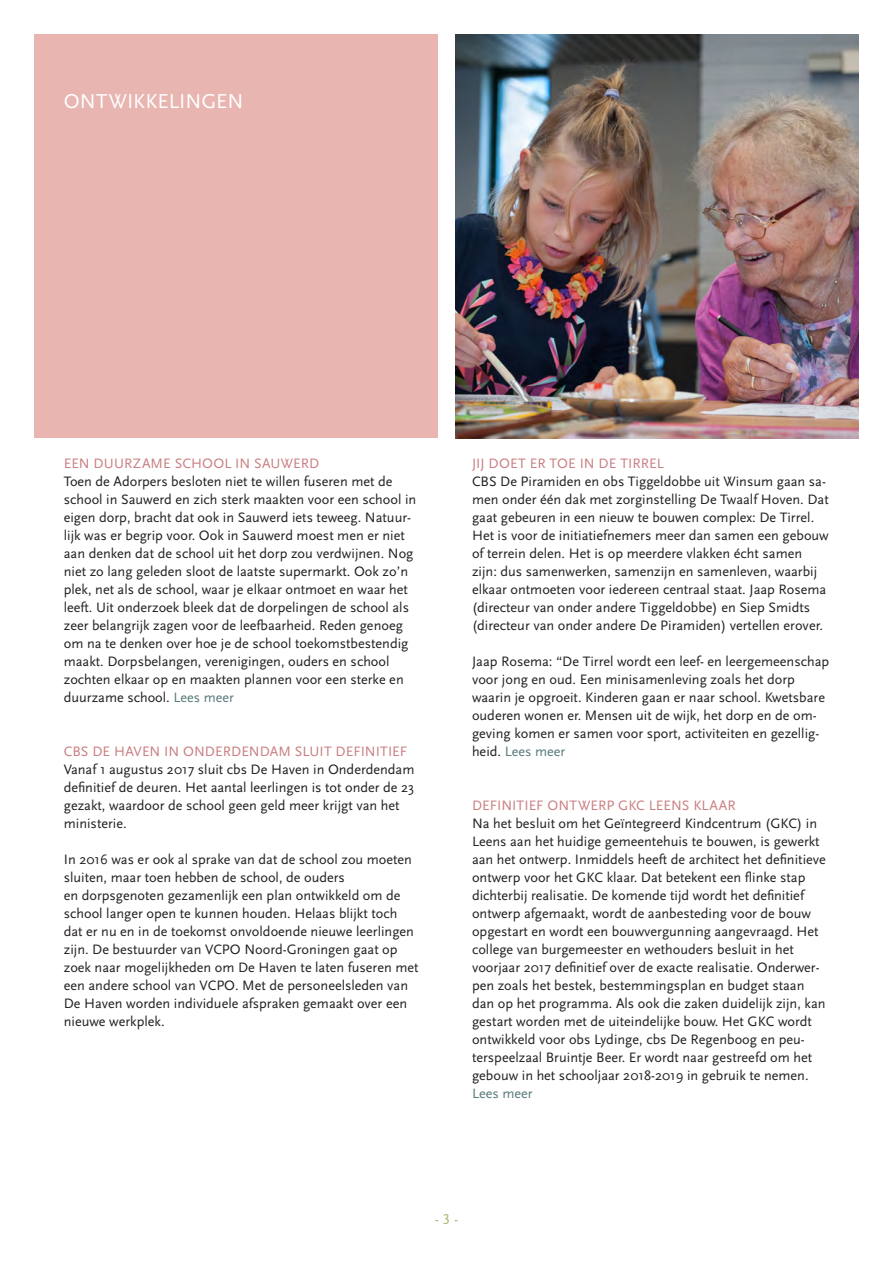
<style>
.page{position:relative;width:893px;height:1263px;background:#fff}
.page>*{position:absolute;margin:0;border:0;box-sizing:border-box;transform-origin:0 0}
.kleine_kop{font:21px "Scala Sans";letter-spacing:.01em;color:#fff}
.kop{font:15px "Scala Sans Caps";color:#b1b579}
.kleine_kop-2{font:14.25px/18px "Scala Sans";color:#231f20}
.kleine_kop-3{font:14.25px "Scala Sans";letter-spacing:.005em;color:#ca7d80}
.s1{color:#587a7b}
</style>
<div class="page">
<div style="left:34px;top:34px;width:404px;height:404px;background:#e8b5b1"></div>
<img style="left:455px;top:34px;width:404px;height:404px">
<p class="kleine_kop" style="left:64px;top:90px;width:181px">ONTWIKKELINGEN</p>
<p class="kleine_kop-3" style="left:64px;top:456px;width:257px">EEN DUURZAME SCHOOL IN SAUWERD</p>
<p class="kleine_kop-2" style="left:64px;top:473px;width:354px">Toen de Adorpers besloten niet te willen fuseren met de school in Sauwerd en zich sterk maakten voor een school in eigen dorp, bracht dat ook in Sauwerd iets teweeg. Natuur&shy;lijk was er begrip voor. Ook in Sauwerd moest men er niet aan denken dat de school uit het dorp zou verdwijnen. Nog niet zo lang geleden sloot de laatste supermarkt. Ook zo’n plek, net als de school, waar je elkaar ontmoet en waar het leeft. Uit onderzoek bleek dat de dorpelingen de school als zeer belangrijk zagen voor de leefbaarheid. Reden genoeg om na te denken over hoe je de school toekomstbestendig maakt. Dorpsbelangen, verenigingen, ouders en school zochten elkaar op en maakten plannen voor een sterke en duurzame school. <span class="s1">Lees meer</span></p>
<p class="kleine_kop-3" style="left:64px;top:744px;width:345px">CBS DE HAVEN IN ONDERDENDAM SLUIT DEFINITIEF</p>
<p class="kleine_kop-2" style="left:64px;top:761px;width:352px">Vanaf 1 augustus 2017 sluit cbs De Haven in Onderdendam definitief de deuren. Het aantal leerlingen is tot onder de 23 gezakt, waardoor de school geen geld meer krijgt van het ministerie.</p>
<p class="kleine_kop-2" style="left:64px;top:851px;width:350px">In 2016 was er ook al sprake van dat de school zou moeten sluiten, maar toen hebben de school, de ouders</p>
<p class="kleine_kop-2" style="left:64px;top:887px;width:356px">en dorpsgenoten gezamenlijk een plan ontwikkeld om de school langer open te kunnen houden. Helaas blijkt toch dat er nu en in de toekomst onvoldoende nieuwe leerlingen zijn. De bestuurder van VCPO Noord-Groningen gaat op zoek naar mogelijkheden om De Haven te laten fuseren met een andere school van VCPO. Met de personeelsleden van De Haven worden individuele afspraken gemaakt over een nieuwe werkplek.</p>
<p class="kleine_kop-3" style="left:472px;top:456px;width:193px">JIJ DOET ER TOE IN DE TIRREL</p>
<p class="kleine_kop-2" style="left:472px;top:473px;width:358px">CBS De Piramiden en obs Tiggeldobbe uit Winsum gaan sa&shy;men onder één dak met zorginstelling De Twaalf Hoven. Dat gaat gebeuren in een nieuw te bouwen complex: De Tirrel.<br>Het is voor de initiatiefnemers meer dan samen een gebouw of terrein delen. Het is op meerdere vlakken écht samen zijn: dus samenwerken, samenzijn en samenleven, waarbij elkaar ontmoeten voor iedereen centraal staat. Jaap Rosema (directeur van onder andere Tiggeldobbe) en Siep Smidts (directeur van onder andere De Piramiden) vertellen erover.</p>
<p class="kleine_kop-2" style="left:472px;top:653px;width:359px">Jaap Rosema: “De Tirrel wordt een leef- en leergemeenschap voor jong en oud. Een minisamenleving zoals het dorp waarin je opgroeit. Kinderen gaan er naar school. Kwetsbare ouderen wonen er. Mensen uit de wijk, het dorp en de om&shy;geving komen er samen voor sport, activiteiten en gezellig&shy;heid. <span class="s1">Lees meer</span></p>
<p class="kleine_kop-3" style="left:472px;top:798px;width:265px">DEFINITIEF ONTWERP GKC LEENS KLAAR</p>
<p class="kleine_kop-2" style="left:472px;top:815px;width:355px">Na het besluit om het Geïntegreerd Kindcentrum (GKC) in Leens aan het huidige gemeentehuis te bouwen, is gewerkt aan het ontwerp. Inmiddels heeft de architect het definitieve ontwerp voor het GKC klaar. Dat betekent een flinke stap dichterbij realisatie. De komende tijd wordt het definitief ontwerp afgemaakt, wordt de aanbesteding voor de bouw opgestart en wordt een bouwvergunning aangevraagd. Het college van burgemeester en wethouders besluit in het voorjaar 2017 definitief over de exacte realisatie. Onderwer&shy;pen zoals het bestek, bestemmingsplan en budget staan dan op het programma. Als ook die zaken duidelijk zijn, kan gestart worden met de uiteindelijke bouw. Het GKC wordt ontwikkeld voor obs Lydinge, cbs De Regenboog en peu&shy;terspeelzaal Bruintje Beer. Er wordt naar gestreefd om het gebouw in het schooljaar 2018-2019 in gebruik te nemen.<br><span class="s1">Lees meer</span></p>
<p class="kop" style="left:435px;top:1211px;width:25px">-3-</p>
</div>
